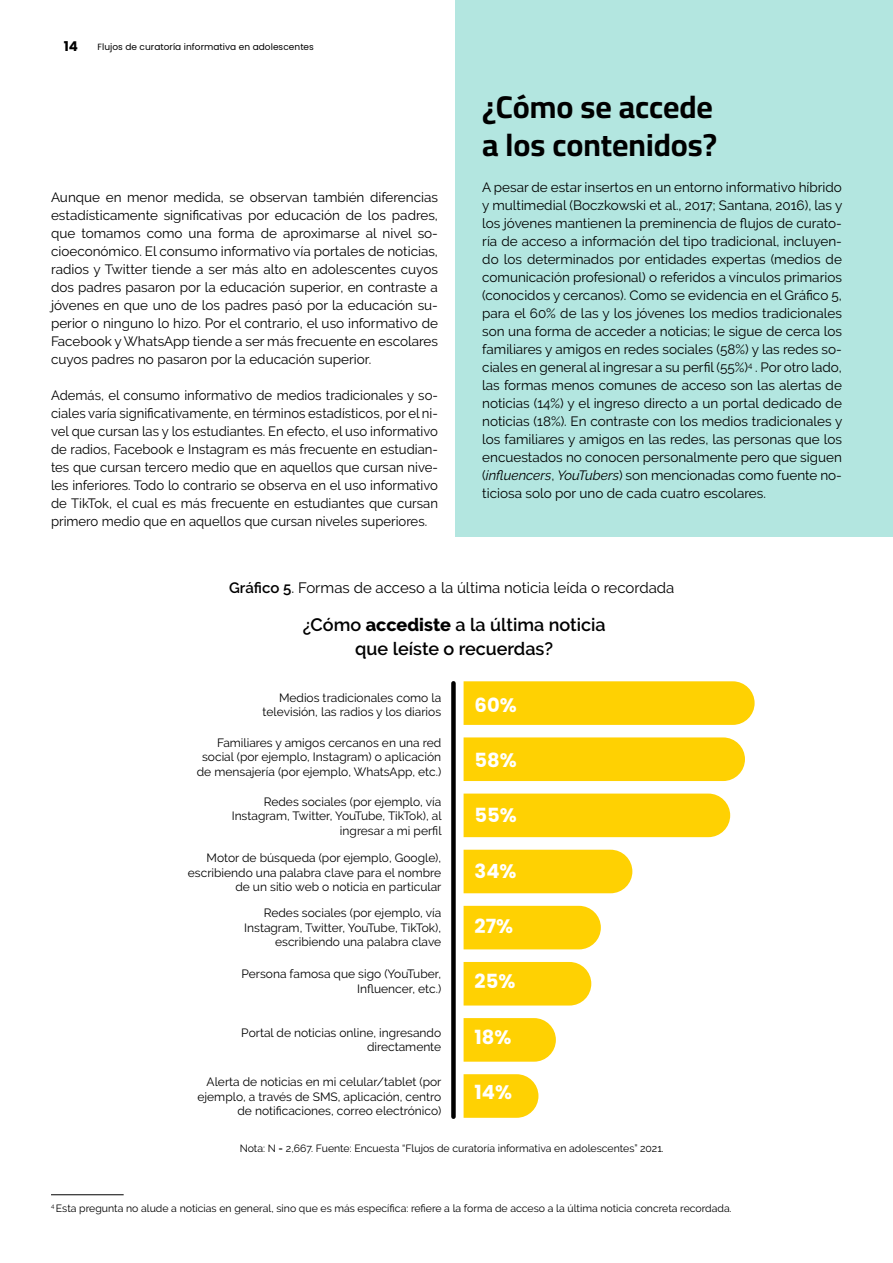
<style>
.page{position:relative;width:893px;height:1263px;background:#fff}
.page>*{position:absolute;margin:0;border:0;box-sizing:border-box;transform-origin:0 0}
.t1{font:31.5px/37.8px "Cairo";color:#000}
.t2{font:700 19.5px "Poppins";color:#fff}
.t3{font:600 18px/24px "Raleway";color:#000;text-align:center}
.t4{font:15px "Raleway";color:#000}
.t5{font:13.5px/18px "Raleway";color:#000;text-align:justify}
.t6{font:700 13.5px "Poppins";color:#000}
.t7{font:12px/14.4px "Raleway";color:#000;text-align:right}
.t8{font:10.5px "Raleway";color:#000}
.t9{font:9px "Poppins";letter-spacing:.005em;color:#000}
.s1{font-style:italic}
.s2{font-weight:600}
.s3{font-weight:800}
</style>
<div class="page">
<div style="left:455px;top:0;width:438px;height:536px;background:#b3e6e0"></div>
<svg style="left:464px;top:1074px;width:74px;height:44px;background:#ffd412"></svg>
<svg style="left:464px;top:1018px;width:92px;height:44px;background:#ffd311"></svg>
<div style="left:464px;top:962px;width:127px;height:43px;background:#ffd102"></div>
<div style="left:464px;top:906px;width:137px;height:43px;background:#ffd102"></div>
<div style="left:464px;top:850px;width:168px;height:43px;background:#ffd102"></div>
<div style="left:464px;top:793px;width:266px;height:44px;background:#ffd102"></div>
<div style="left:464px;top:737px;width:281px;height:44px;background:#ffd102"></div>
<div style="left:464px;top:681px;width:291px;height:44px;background:#ffd102"></div>
<div style="left:451px;top:683px;width:5px;height:434px;background:#000"></div>
<hr style="left:51px;top:1194px;width:73px;height:1px;background:#000">
<p class="t6" style="left:64px;top:39px;width:16px">14</p>
<p class="t9" style="left:98px;top:42px;width:218px">Flujos de curatoría informativa en adolescentes</p>
<p class="t5" style="left:51px;top:188px;width:388px">Aunque en menor medida, se observan también diferencias estadísticamente significativas por educación de los padres, que tomamos como una forma de aproximarse al nivel so&shy;cioeconómico. El consumo informativo vía portales de noticias, radios y Twitter tiende a ser más alto en adolescentes cuyos dos padres pasaron por la educación superior, en contraste a jóvenes en que uno de los padres pasó por la educación su&shy;perior o ninguno lo hizo. Por el contrario, el uso informativo de Facebook y WhatsApp tiende a ser más frecuente en escolares cuyos padres no pasaron por la educación superior.</p>
<p class="t5" style="left:51px;top:386px;width:388px">Además, el consumo informativo de medios tradicionales y so&shy;ciales varía significativamente, en términos estadísticos, por el ni&shy;vel que cursan las y los estudiantes. En efecto, el uso informativo de radios, Facebook e Instagram es más frecuente en estudian&shy;tes que cursan tercero medio que en aquellos que cursan nive&shy;les inferiores. Todo lo contrario se observa en el uso informativo de TikTok, el cual es más frecuente en estudiantes que cursan primero medio que en aquellos que cursan niveles superiores.</p>
<h1 class="t1" style="left:482px;top:89px;width:236px">¿Cómo se accede a los contenidos?</h1>
<p class="t5" style="left:482px;top:178px;width:362px">A pesar de estar insertos en un entorno informativo híbrido y multimedial (Boczkowski et al., 2017; Santana, 2016), las y los jóvenes mantienen la preminencia de flujos de curato&shy;ría de acceso a información del tipo tradicional, incluyen&shy;do los determinados por entidades expertas (medios de comunicación profesional) o referidos a vínculos primarios (conocidos y cercanos). Como se evidencia en el Gráfico 5, para el 60% de las y los jóvenes los medios tradicionales son una forma de acceder a noticias; le sigue de cerca los familiares y amigos en redes sociales (58%) y las redes so&shy;ciales en general al ingresar a su perfil (55%)<sup>4</sup> . Por otro lado, las formas menos comunes de acceso son las alertas de noticias (14%) y el ingreso directo a un portal dedicado de noticias (18%). En contraste con los medios tradicionales y los familiares y amigos en las redes, las personas que los encuestados no conocen personalmente pero que siguen (<span class="s1">influencers</span>, <span class="s1">YouTubers</span>) son mencionadas como fuente no&shy;ticiosa solo por uno de cada cuatro escolares.</p>
<p class="t4" style="left:229px;top:578px;width:447px"><span class="s2">Gráfico 5</span>. Formas de acceso a la última noticia leída o recordada</p>
<h3 class="t3" style="left:303px;top:612px;width:304px">¿Cómo <span class="s3">accediste</span> a la última noticia que leíste o recuerdas?</h3>
<p class="t7" style="left:263px;top:690px;width:180px">Medios tradicionales como la televisión, las radios y los diarios</p>
<p class="t7" style="left:197px;top:735px;width:246px">Familiares y amigos cercanos en una red social (por ejemplo, Instagram) o aplicación de mensajería (por ejemplo, WhatsApp, etc.)</p>
<p class="t7" style="left:232px;top:794px;width:211px">Redes sociales (por ejemplo, vía<br>Instagram, Twitter, YouTube, TikTok), al ingresar a mi perfil</p>
<p class="t7" style="left:188px;top:851px;width:255px">Motor de búsqueda (por ejemplo, Google), escribiendo una palabra clave para el nombre de un sitio web o noticia en particular</p>
<p class="t7" style="left:244px;top:906px;width:199px">Redes sociales (por ejemplo, vía<br>Instagram, Twitter, YouTube, TikTok), escribiendo una palabra clave</p>
<p class="t7" style="left:241px;top:967px;width:201px">Persona famosa que sigo (YouTuber,<br>Influencer, etc.)</p>
<p class="t7" style="left:241px;top:1025px;width:201px">Portal de noticias online, ingresando directamente</p>
<p class="t7" style="left:198px;top:1075px;width:245px">Alerta de noticias en mi celular/tablet (por ejemplo, a través de SMS, aplicación, centro de notificaciones, correo electrónico)</p>
<h2 class="t2" style="left:475px;top:1081px;width:39px">14%</h2>
<h2 class="t2" style="left:475px;top:694px;width:44px">60%</h2>
<h2 class="t2" style="left:475px;top:749px;width:44px">58%</h2>
<h2 class="t2" style="left:475px;top:804px;width:44px">55%</h2>
<h2 class="t2" style="left:475px;top:860px;width:43px">34%</h2>
<h2 class="t2" style="left:475px;top:915px;width:40px">27%</h2>
<h2 class="t2" style="left:475px;top:970px;width:42px">25%</h2>
<h2 class="t2" style="left:475px;top:1025px;width:38px">18%</h2>
<p class="t8" style="left:240px;top:1142px;width:426px">Nota: N = 2,667. Fuente: Encuesta “Flujos de curatoría informativa en adolescentes” 2021.</p>
<p class="t8" style="left:51px;top:1202px;width:682px"><sup>4</sup> Esta pregunta no alude a noticias en general, sino que es más específica: refiere a la forma de acceso a la última noticia concreta recordada.</p>
</div>
